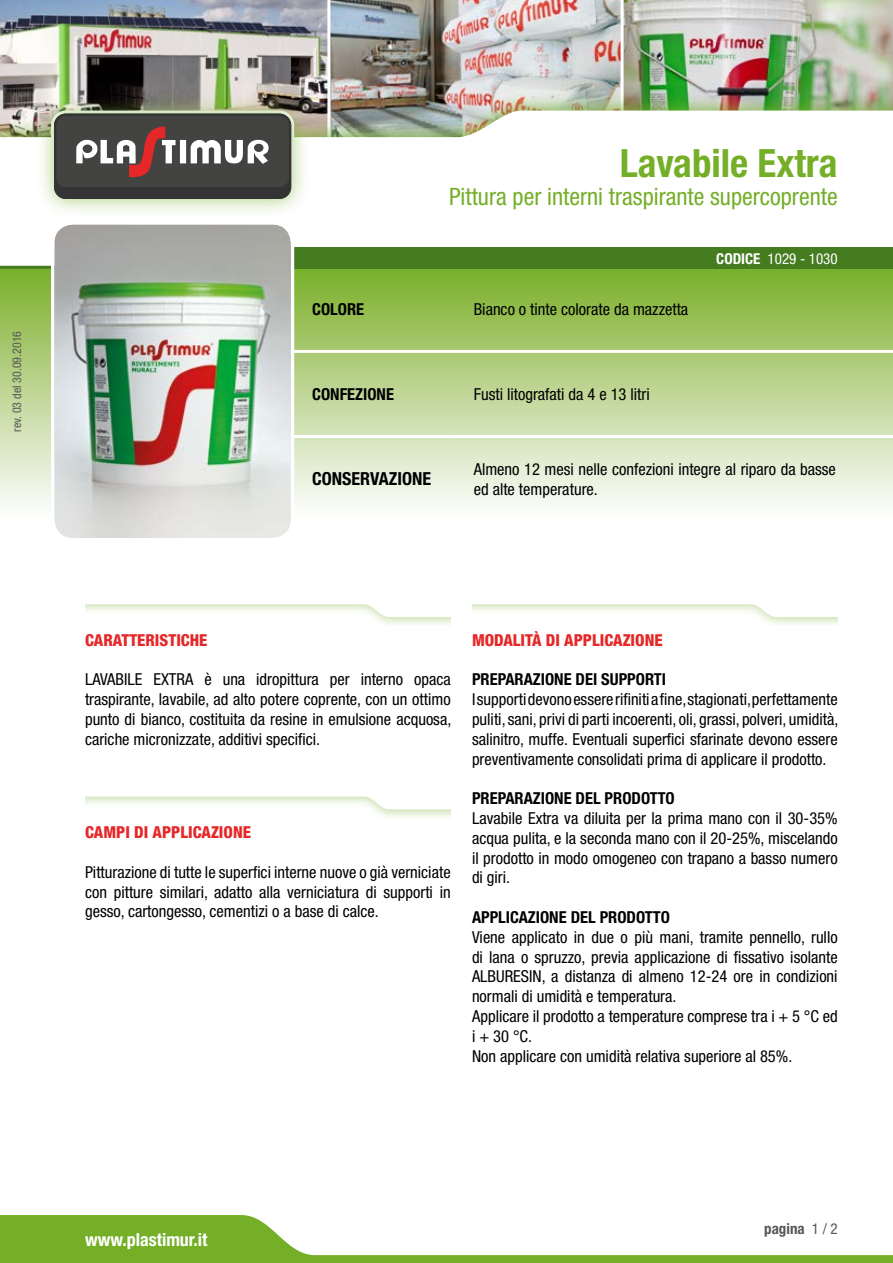
<style>
.page{position:relative;width:893px;height:1263px;background:#fff}
.page>*{position:absolute;margin:0;border:0;box-sizing:border-box;transform-origin:0 0}
.t1{font:700 condensed 39px "Helvetica Neue LT Pro";color:#74af27}
.t2{font:condensed 24px "Helvetica Neue LT Pro";color:#74af27}
.t3{font:700 condensed 18px "Helvetica Neue LT Pro";color:#fff}
.t4{font:700 condensed 18px "Helvetica Neue LT Pro";color:#000}
.t5{font:condensed 16.5px/19.8px "Helvetica Neue LT Pro";color:#000;text-align:justify}
.t6{font:700 condensed 16.5px "Helvetica Neue LT Pro";color:#000}
.t7{font:800 condensed 16.5px "Helvetica Neue LT Pro";color:#e52727}
.t8{font:condensed 15px "Helvetica Neue LT Pro";color:#fff}
.t9{font:700 condensed 15px "Helvetica Neue LT Pro";color:#575756}
.t10{font:condensed 12px "Helvetica Neue LT Pro";color:#575756}
.s1{font-weight:700}
.s2{font-weight:400}
</style>
<div class="page">
<img style="left:624px;top:0;width:269px;height:92px">
<img style="left:0;top:0;width:327px;height:92px">
<img style="left:327px;top:0;width:297px;height:92px">
<svg style="left:0;top:111px;width:517px;height:155px"></svg>
<div style="left:35px;top:95px;width:275px;height:123px;background:#74af27;opacity:.6"></div>
<div style="left:54px;top:114px;width:237px;height:85px;background:#343434;border-radius:12px"></div>
<div style="left:56px;top:116px;width:233px;height:71px;background:#434342;border-radius:9px"></div>
<svg style="left:76px;top:126px;width:193px;height:52px"></svg>
<svg style="left:0;top:1215px;width:893px;height:48px"></svg>
<div style="left:0;top:266px;width:893px;height:255px;background:linear-gradient(to bottom,#7aae29,#fff)"></div>
<hr style="left:289px;top:350px;width:162px;height:3px;background:#fff">
<hr style="left:451px;top:350px;width:442px;height:3px;background:#fff">
<hr style="left:289px;top:435px;width:162px;height:3px;background:#fff">
<hr style="left:451px;top:435px;width:442px;height:3px;background:#fff">
<div style="left:65px;top:247px;width:828px;height:22px;background:#457c1f"></div>
<hr style="left:0;top:266px;width:893px;height:3px;background:#457c1f">
<div style="left:85px;top:595px;width:366px;height:31px;background:#74af27;opacity:.4"></div>
<svg style="left:85px;top:595px;width:366px;height:23px"></svg>
<div style="left:85px;top:788px;width:366px;height:30px;background:#74af27;opacity:.4"></div>
<svg style="left:85px;top:788px;width:366px;height:22px"></svg>
<div style="left:472px;top:595px;width:366px;height:31px;background:#74af27;opacity:.4"></div>
<svg style="left:472px;top:595px;width:366px;height:23px"></svg>
<img style="left:54px;top:224px;width:237px;height:313px">
<div style="left:51px;top:221px;width:243px;height:320px;border:3px solid #fff;border-radius:20px"></div>
<p class="t10" style="left:10px;top:432px;width:102px;rotate:-90deg">rev. 03 del 30.09.2016</p>
<h1 class="t1" style="left:620px;top:139px;width:219px">Lavabile Extra</h1>
<h2 class="t2" style="left:449px;top:183px;width:390px">Pittura per interni traspirante supercoprente</h2>
<p class="t6" style="left:312px;top:299px;width:53px">COLORE</p>
<p class="t5" style="left:474px;top:299px;width:216px">Bianco o tinte colorate da mazzetta</p>
<p class="t8" style="left:716px;top:249px;width:123px"><span class="s1">CODICE</span> 1029 - 1030</p>
<p class="t6" style="left:312px;top:384px;width:83px">CONFEZIONE</p>
<p class="t5" style="left:474px;top:384px;width:177px">Fusti litografati da 4 e 13 litri</p>
<p class="t4" style="left:312px;top:468px;width:120px">CONSERVAZIONE</p>
<p class="t5" style="left:474px;top:459px;width:364px">Almeno 12 mesi nelle confezioni integre al riparo da basse ed alte temperature.</p>
<p class="t7" style="left:85px;top:630px;width:124px">CARATTERISTICHE</p>
<p class="t5" style="left:85px;top:669px;width:368px">LAVABILE EXTRA è una idropittura per interno opaca traspirante, lavabile, ad alto potere coprente, con un ottimo punto di bianco, costituita da resine in emulsione acquosa, cariche micronizzate, additivi specifici.</p>
<p class="t7" style="left:85px;top:822px;width:167px">CAMPI DI APPLICAZIONE</p>
<p class="t5" style="left:85px;top:862px;width:367px">Pitturazione di tutte le superfici interne nuove o già verniciate con pitture similari, adatto alla verniciatura di supporti in gesso, cartongesso, cementizi o a base di calce.</p>
<p class="t7" style="left:472px;top:630px;width:192px">MODALITÀ DI APPLICAZIONE</p>
<p class="t6" style="left:472px;top:669px;width:196px">PREPARAZIONE DEI SUPPORTI</p>
<p class="t5" style="left:472px;top:689px;width:368px">I supporti devono essere rifiniti a fine, stagionati, perfettamente puliti, sani, privi di parti incoerenti, oli, grassi, polveri, umidità, salinitro, muffe. Eventuali superfici sfarinate devono essere preventivamente consolidati prima di applicare il prodotto.</p>
<p class="t6" style="left:472px;top:788px;width:204px">PREPARAZIONE DEL PRODOTTO</p>
<p class="t5" style="left:472px;top:808px;width:367px">Lavabile Extra va diluita per la prima mano con il 30-35% acqua pulita, e la seconda mano con il 20-25%, miscelando il prodotto in modo omogeneo con trapano a basso numero di giri.</p>
<p class="t6" style="left:472px;top:907px;width:199px">APPLICAZIONE DEL PRODOTTO</p>
<p class="t5" style="left:472px;top:927px;width:367px;text-align:left">Viene applicato in due o più mani, tramite pennello, rullo di lana o spruzzo, previa applicazione di fissativo isolante ALBURESIN, a distanza di almeno 12-24 ore in condizioni normali di umidità e temperatura.<br>Applicare il prodotto a temperature comprese tra i + 5 °C ed i + 30 °C.<br>Non applicare con umidità relativa superiore al 85%.</p>
<p class="t3" style="left:85px;top:1229px;width:124px">www.plastimur.it</p>
<p class="t9" style="left:764px;top:1220px;width:75px">pagina <span class="s2">1 / 2</span></p>
</div>
